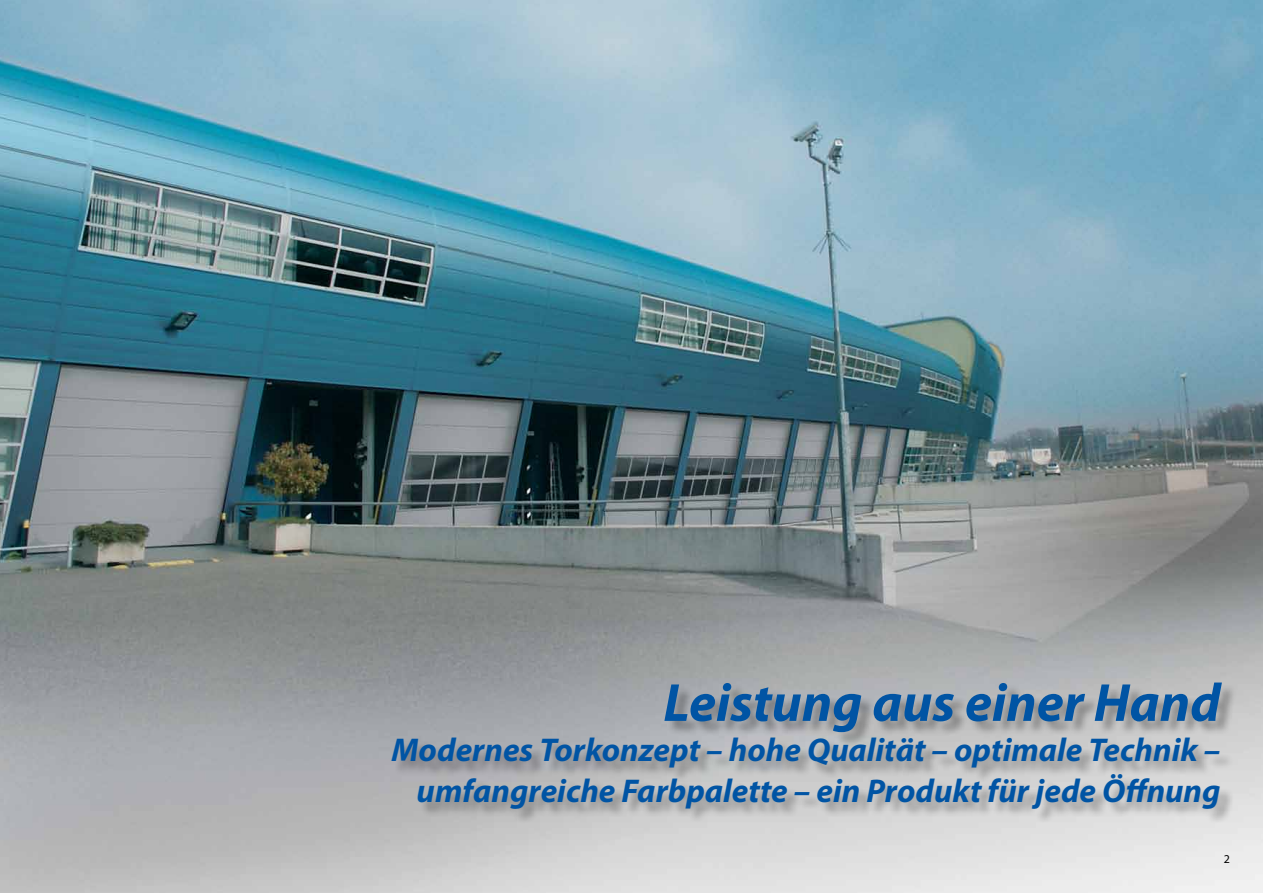
<style>
.page{position:relative;width:1263px;height:893px;background:#fff}
.page>*{position:absolute;margin:0;border:0;box-sizing:border-box;transform-origin:0 0}
.t1{font:italic 700 54px "Myriad Pro";color:#0054a4}
.t2{font:italic 700 33px/40.5px "Myriad Pro";color:#0054a4;text-align:right}
.t3{font:12px "Myriad Pro";color:#000}
</style>
<div class="page">
<img style="left:0;top:0;width:1263px;height:893px">
<div style="left:393px;top:684px;width:844px;height:140px;background:#000;opacity:.3"></div>
<h1 class="t1" style="left:663px;top:668px;width:559px">Leistung aus einer Hand</h1>
<p class="t2" style="left:391px;top:729px;width:830px">Modernes Torkonzept – hohe Qualität – optimale Technik – umfangreiche Farbpalette – ein Produkt für jede Öffnung</p>
<p class="t3" style="left:1224px;top:851px;width:8px">2</p>
</div>
